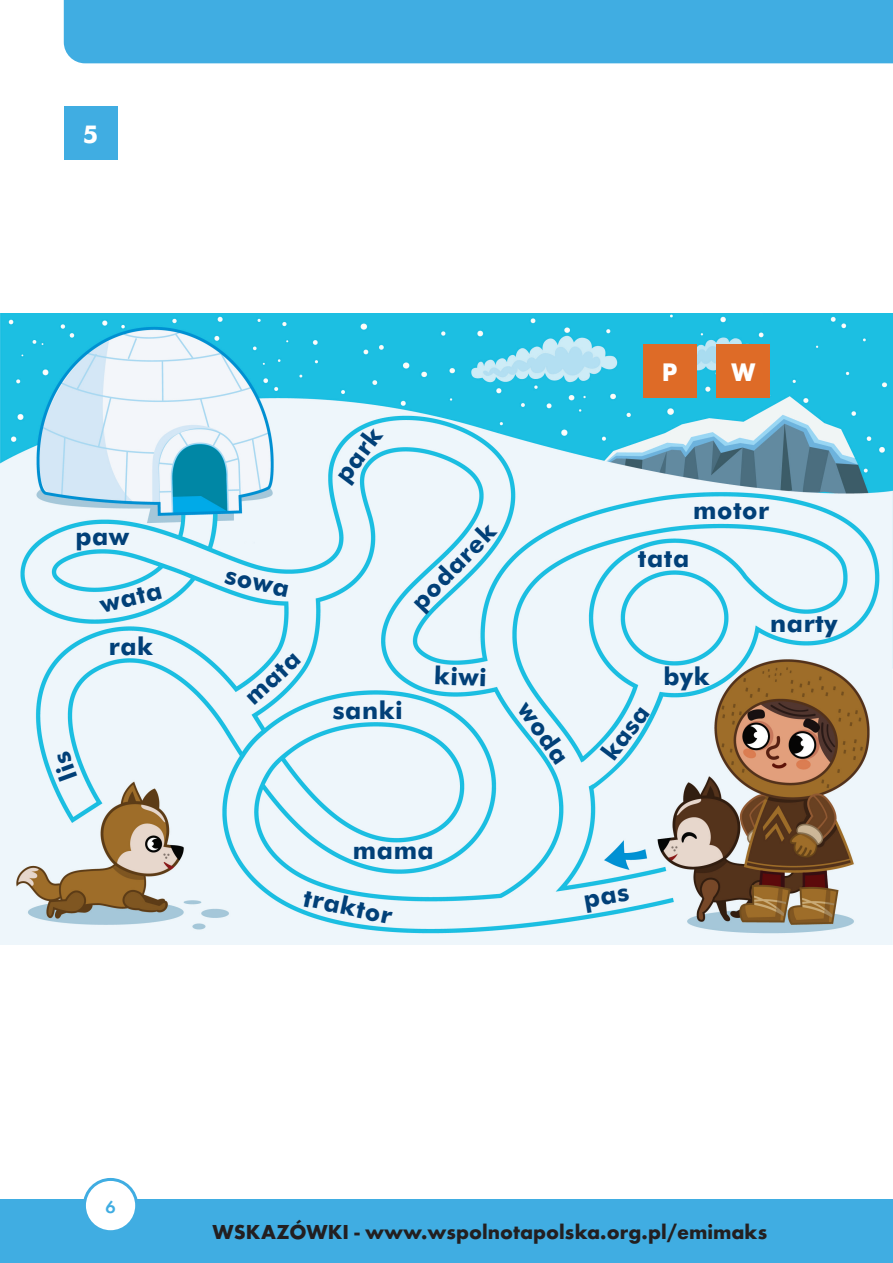
<style>
.page{position:relative;width:893px;height:1263px;background:#fff}
.page>*{position:absolute;margin:0;border:0;box-sizing:border-box;transform-origin:0 0}
.t1{font:700 24px "Futura PL";letter-spacing:.025em;color:#014078}
.t2{font:700 24px "Futura PL";color:#fff}
.t3{font:700 21px "Futura";color:#231f20}
.t4{font:18px "Futura Dem";color:#40ade2}
</style>
<div class="page">
<div style="left:64px;top:0;width:829px;height:63px;background:#40ade2"></div>
<img style="left:0;top:313px;width:893px;height:631px">
<div style="left:64px;top:106px;width:53px;height:54px;background:#40ade2"></div>
<div style="left:643px;top:344px;width:54px;height:54px;background:#de6b27"></div>
<div style="left:717px;top:344px;width:53px;height:54px;background:#de6b27"></div>
<div style="left:0;top:1199px;width:893px;height:64px;background:#40ade2"></div>
<div style="left:84px;top:1179px;width:53px;height:53px;background:#fff;border-radius:50%"></div>
<div style="left:83px;top:1178px;width:55px;height:55px;border:3px solid #40ade2;border-radius:50%"></div>
<svg style="left:585px;top:888px;width:45px;height:25px"></svg>
<svg style="left:56px;top:750px;width:21px;height:31px"></svg>
<p class="t2" style="left:83px;top:119px;width:17px">5</p>
<p class="t1" style="left:75px;top:521px;width:55px">paw</p>
<p class="t1" style="left:97px;top:590px;width:64px;rotate:-14deg">wata</p>
<p class="t1" style="left:109px;top:631px;width:46px">rak</p>
<p class="t1" style="left:229px;top:560px;width:67px;rotate:12deg">sowa</p>
<p class="t1" style="left:238px;top:689px;width:68px;rotate:-43deg">mata</p>
<p class="t1" style="left:328px;top:470px;width:63px;rotate:-53deg">park</p>
<p class="t1" style="left:404px;top:595px;width:111px;rotate:-46deg">podarek</p>
<p class="t1" style="left:333px;top:695px;width:72px">sanki</p>
<p class="t1" style="left:435px;top:660px;width:54px;rotate:2deg">kiwi</p>
<p class="t1" style="left:536px;top:695px;width:71px;rotate:55deg">woda</p>
<p class="t1" style="left:353px;top:835px;width:82px">mama</p>
<p class="t1" style="left:307px;top:882px;width:92px;rotate:12deg">traktor</p>
<p class="t2" style="left:662px;top:357px;width:17px">P</p>
<p class="t2" style="left:731px;top:357px;width:25px">W</p>
<p class="t1" style="left:693px;top:495px;width:78px">motor</p>
<p class="t1" style="left:638px;top:543px;width:53px">tata</p>
<p class="t1" style="left:595px;top:747px;width:63px;rotate:-53deg">kasa</p>
<p class="t1" style="left:663px;top:661px;width:48px">byk</p>
<p class="t1" style="left:770px;top:607px;width:69px">narty</p>
<p class="t4" style="left:105px;top:1194px;width:12px">6</p>
<p class="t3" style="left:213px;top:1217px;width:556px">WSKAZÓWKI - www.wspolnotapolska.org.pl/emimaks</p>
</div>
